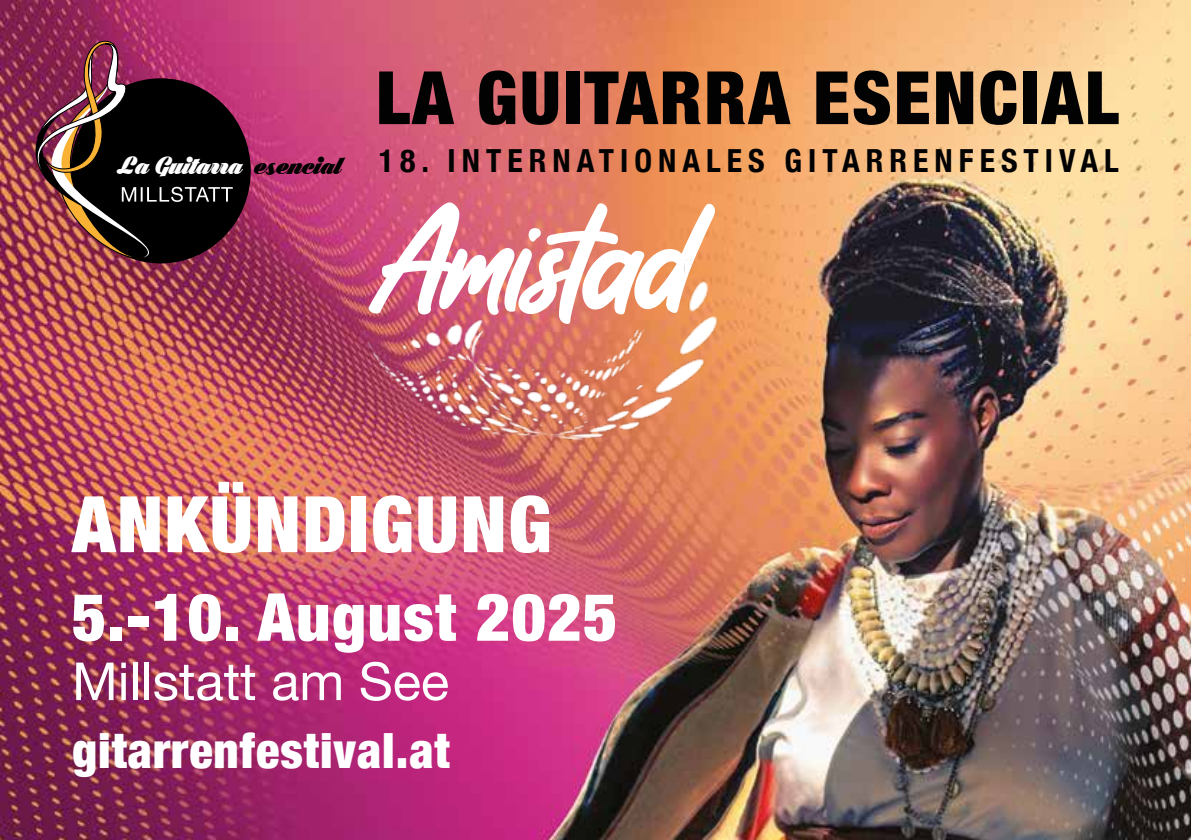
<style>
.page{position:relative;width:1191px;height:840px;background:#fff}
.page>*{position:absolute;margin:0;border:0;box-sizing:border-box;transform-origin:0 0}
.t1{font:900 condensed 78px "Helvetica Neue";letter-spacing:.02em;color:#fff}
.t2{font:900 condensed 73.6px "Helvetica Neue";letter-spacing:.03em;color:#020203}
.t3{font:900 condensed 66.2px "Helvetica Neue";letter-spacing:.02em;color:#fff}
.t4{font:52.4px "Helvetica Neue";color:#fff}
.t5{font:900 condensed 48.6px "Helvetica Neue";letter-spacing:.02em;color:#fff}
.t6{font:700 condensed 31.8px "Helvetica Neue";letter-spacing:.19em;color:#020203}
.t7{font:27.2px "Black Larch PERSONALUSEONLY";color:#fff}
.s1{color:#000}
</style>
<div class="page">
<img style="left:0;top:0;width:1191px;height:839px">
<img style="left:10px;top:39px;width:223px;height:229px">
<img style="left:204px;top:72px;width:892px;height:562px">
<p class="t7" style="left:117px;top:150px;width:226px">La Guitarra <span class="s1">esencial</span></p>
<h2 class="t2" style="left:376px;top:37px;width:744px">LA GUITARRA ESENCIAL</h2>
<p class="t6" style="left:379px;top:134px;width:741px">18. INTERNATIONALES GITARRENFESTIVAL</p>
<h1 class="t1" style="left:72px;top:460px;width:481px">ANKÜNDIGUNG</h1>
<h3 class="t3" style="left:72px;top:562px;width:547px">5.-10. August 2025</h3>
<h3 class="t4" style="left:72px;top:643px;width:378px">Millstatt am See</h3>
<h3 class="t5" style="left:72px;top:710px;width:379px">gitarrenfestival.at</h3>
</div>
